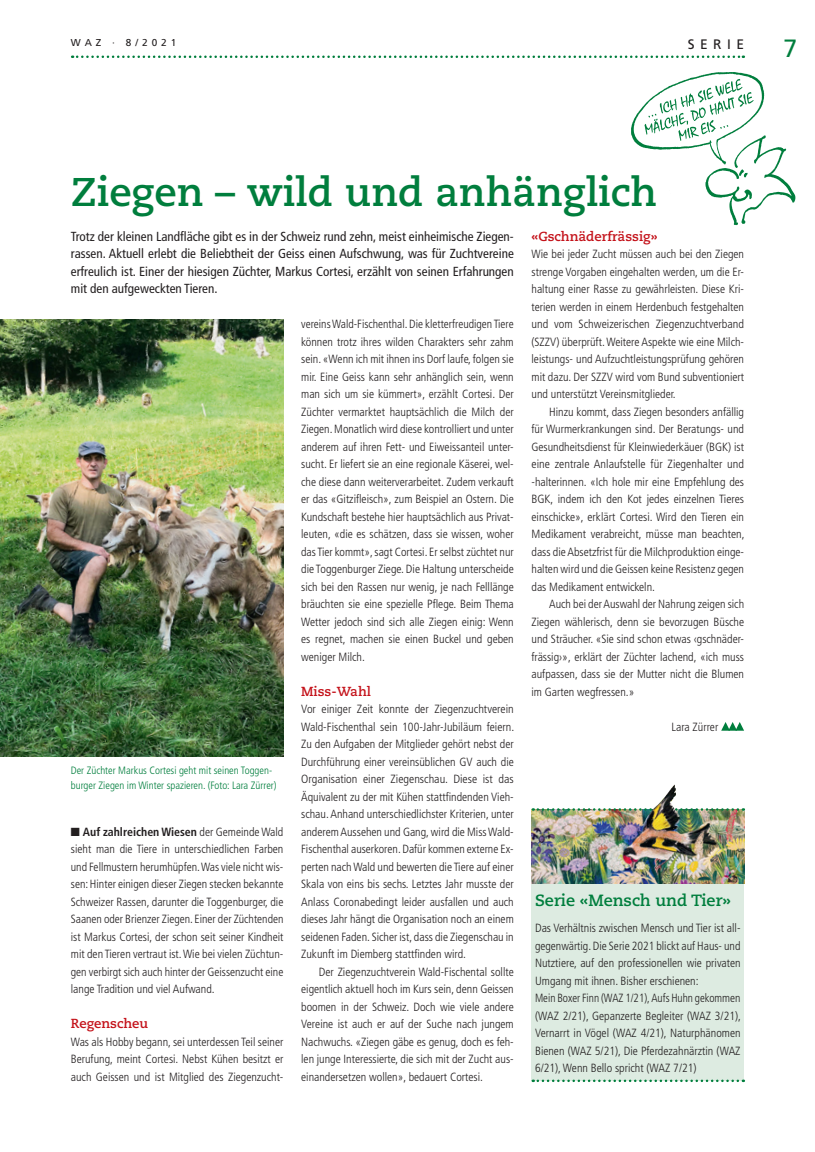
<style>
.page{position:relative;width:815px;height:1152px;background:#fff}
.page>*{position:absolute;margin:0;border:0;box-sizing:border-box;transform-origin:0 0}
.t1{font:700 40px "Caecilia";color:#007e3d}
.t2{font:25px "Frutiger LT Std";color:#007e3d}
.t3{font:700 16.25px "Caecilia";color:#007e3d}
.t4{font:13.75px "Frutiger LT Std";letter-spacing:.4em;color:#231f20}
.t5{font:condensed 13.12px/17.5px "Frutiger LT Std";color:#231f20;text-align:justify}
.t6{font:700 13.12px "Caecilia";color:#c4121a}
.t7{font:300 condensed 11.88px/17.5px "Frutiger LT Std";color:#231f20;text-align:justify}
.t8{font:300 condensed 10.62px/15px "Frutiger LT Std";color:#007e3d}
.t9{font:10px "Frutiger LT Std";letter-spacing:.4em;color:#231f20}
.s1{font-weight:700}
</style>
<div class="page">
<svg style="left:72px;top:56px;width:672px;height:2px"></svg>
<svg style="left:721px;top:722px;width:23px;height:8px"></svg>
<div style="left:531px;top:818px;width:213px;height:262px;background:#ddebe1"></div>
<svg style="left:533px;top:1079px;width:211px;height:3px"></svg>
<img style="left:531px;top:809px;width:213px;height:74px">
<svg style="left:533px;top:808px;width:211px;height:2px"></svg>
<img style="left:640px;top:784px;width:52px;height:60px">
<img style="left:0;top:319px;width:283px;height:438px">
<img style="left:631px;top:72px;width:164px;height:154px">
<p class="t9" style="left:71px;top:37px;width:107px">WAZ · 8/2021</p>
<p class="t4" style="left:688px;top:36px;width:58px">SERIE</p>
<h2 class="t2" style="left:783px;top:33px;width:15px">7</h2>
<h1 class="t1" style="left:71px;top:168px;width:587px">Ziegen – wild und anhänglich</h1>
<p class="t5" style="left:71px;top:227px;width:444px">Trotz der kleinen Landfläche gibt es in der Schweiz rund zehn, meist einheimische Ziegen&shy;rassen. Aktuell erlebt die Beliebtheit der Geiss einen Aufschwung, was für Zuchtvereine erfreulich ist. Einer der hiesigen Züchter, Markus Cortesi, erzählt von seinen Erfahrungen mit den aufgeweckten Tieren.</p>
<p class="t8" style="left:71px;top:763px;width:207px">Der Züchter Markus Cortesi geht mit seinen Toggen&shy;burger Ziegen im Winter spazieren. (Foto: Lara Zürrer)</p>
<p class="t7" style="left:71px;top:823px;width:214px">■ <span class="s1">Auf zahlreichen Wiesen</span> der Gemeinde Wald sieht man die Tiere in unterschiedlichen Farben und Fellmustern herumhüpfen. Was viele nicht wis&shy;sen: Hinter einigen dieser Ziegen stecken bekannte Schweizer Rassen, darunter die Toggenburger, die Saanen oder Brienzer Ziegen. Einer der Züchtenden ist Markus Cortesi, der schon seit seiner Kindheit mit den Tieren vertraut ist. Wie bei vielen Züchtun&shy;gen verbirgt sich auch hinter der Geissenzucht eine lange Tradition und viel Aufwand.</p>
<p class="t6" style="left:71px;top:1016px;width:79px">Regenscheu</p>
<p class="t7" style="left:71px;top:1033px;width:214px">Was als Hobby begann, sei unterdessen Teil seiner Berufung, meint Cortesi. Nebst Kühen besitzt er auch Geissen und ist Mitglied des Ziegenzucht-</p>
<p class="t7" style="left:301px;top:315px;width:214px">vereins Wald-Fischenthal. Die kletterfreudigen Tiere können trotz ihres wilden Charakters sehr zahm sein. «Wenn ich mit ihnen ins Dorf laufe, folgen sie mir. Eine Geiss kann sehr anhänglich sein, wenn man sich um sie kümmert», erzählt Cortesi. Der Züchter vermarktet hauptsächlich die Milch der Ziegen. Monatlich wird diese kontrolliert und unter anderem auf ihren Fett- und Eiweissanteil unter&shy;sucht. Er liefert sie an eine regionale Käserei, wel&shy;che diese dann weiterverarbeitet. Zudem verkauft er das «Gitzifleisch», zum Beispiel an Ostern. Die Kundschaft bestehe hier hauptsächlich aus Privat&shy;leuten, «die es schätzen, dass sie wissen, woher das Tier kommt», sagt Cortesi. Er selbst züchtet nur die Toggenburger Ziege. Die Haltung unterscheide sich bei den Rassen nur wenig, je nach Felllänge bräuchten sie eine spezielle Pflege. Beim Thema Wetter jedoch sind sich alle Ziegen einig: Wenn es regnet, machen sie einen Buckel und geben weniger Milch.</p>
<p class="t6" style="left:301px;top:683px;width:71px">Miss-Wahl</p>
<p class="t7" style="left:301px;top:700px;width:215px">Vor einiger Zeit konnte der Ziegenzuchtverein Wald-Fischenthal sein 100-Jahr-Jubiläum feiern.<br>Zu den Aufgaben der Mitglieder gehört nebst der Durchführung einer vereinsüblichen GV auch die Organisation einer Ziegenschau. Diese ist das Äquivalent zu der mit Kühen stattfindenden Vieh&shy;schau. Anhand unterschiedlichster Kriterien, unter anderem Aussehen und Gang, wird die Miss Wald-Fischenthal auserkoren. Dafür kommen externe Ex&shy;perten nach Wald und bewerten die Tiere auf einer Skala von eins bis sechs. Letztes Jahr musste der Anlass Coronabedingt leider ausfallen und auch dieses Jahr hängt die Organisation noch an einem seidenen Faden. Sicher ist, dass die Ziegenschau in Zukunft im Diemberg stattfinden wird.</p>
<p class="t7" style="left:301px;top:963px;width:214px;text-indent:18px">Der Ziegenzuchtverein Wald-Fischental sollte eigentlich aktuell hoch im Kurs sein, denn Geissen boomen in der Schweiz. Doch wie viele andere Vereine ist auch er auf der Suche nach jungem Nachwuchs. «Ziegen gäbe es genug, doch es feh&shy;len junge Interessierte, die sich mit der Zucht aus&shy;einandersetzen wollen», bedauert Cortesi.</p>
<p class="t6" style="left:531px;top:228px;width:127px">«Gschnäderfrässig»</p>
<p class="t7" style="left:531px;top:245px;width:214px">Wie bei jeder Zucht müssen auch bei den Ziegen strenge Vorgaben eingehalten werden, um die Er&shy;haltung einer Rasse zu gewährleisten. Diese Kri&shy;terien werden in einem Herdenbuch festgehalten und vom Schweizerischen Ziegenzuchtverband (SZZV) überprüft. Weitere Aspekte wie eine Milch&shy;leistungs- und Aufzuchtleistungsprüfung gehören mit dazu. Der SZZV wird vom Bund subventioniert und unterstützt Vereinsmitglieder.</p>
<p class="t7" style="left:531px;top:403px;width:215px;text-indent:18px">Hinzu kommt, dass Ziegen besonders anfällig für Wurmerkrankungen sind. Der Beratungs- und Gesundheitsdienst für Kleinwiederkäuer (BGK) ist eine zentrale Anlaufstelle für Ziegenhalter und -halterinnen. «Ich hole mir eine Empfehlung des BGK, indem ich den Kot jedes einzelnen Tieres einschicke», erklärt Cortesi. Wird den Tieren ein Medikament verabreicht, müsse man beachten, dass die Absetzfrist für die Milchproduktion einge&shy;halten wird und die Geissen keine Resistenz gegen das Medikament entwickeln.</p>
<p class="t7" style="left:531px;top:595px;width:214px;text-indent:18px">Auch bei der Auswahl der Nahrung zeigen sich Ziegen wählerisch, denn sie bevorzugen Büsche und Sträucher. «Sie sind schon etwas ‹gschnäder&shy;frässig›», erklärt der Züchter lachend, «ich muss aufpassen, dass sie der Mutter nicht die Blumen im Garten wegfressen.»</p>
<p class="t7" style="left:671px;top:718px;width:48px">Lara Zürrer</p>
<h3 class="t3" style="left:535px;top:890px;width:197px">Serie «Mensch und Tier»</h3>
<p class="t7" style="left:535px;top:919px;width:207px;text-align:left">Das Verhältnis zwischen Mensch und Tier ist all&shy;gegenwärtig. Die Serie 2021 blickt auf Haus- und Nutztiere, auf den professionellen wie privaten Umgang mit ihnen. Bisher erschienen:<br>Mein Boxer Finn (WAZ 1/21), Aufs Huhn gekommen (WAZ 2/21), Gepanzerte Begleiter (WAZ 3/21), Vernarrt in Vögel (WAZ 4/21), Naturphänomen Bienen (WAZ 5/21), Die Pferdezahnärztin (WAZ 6/21), Wenn Bello spricht (WAZ 7/21)</p>
</div>
